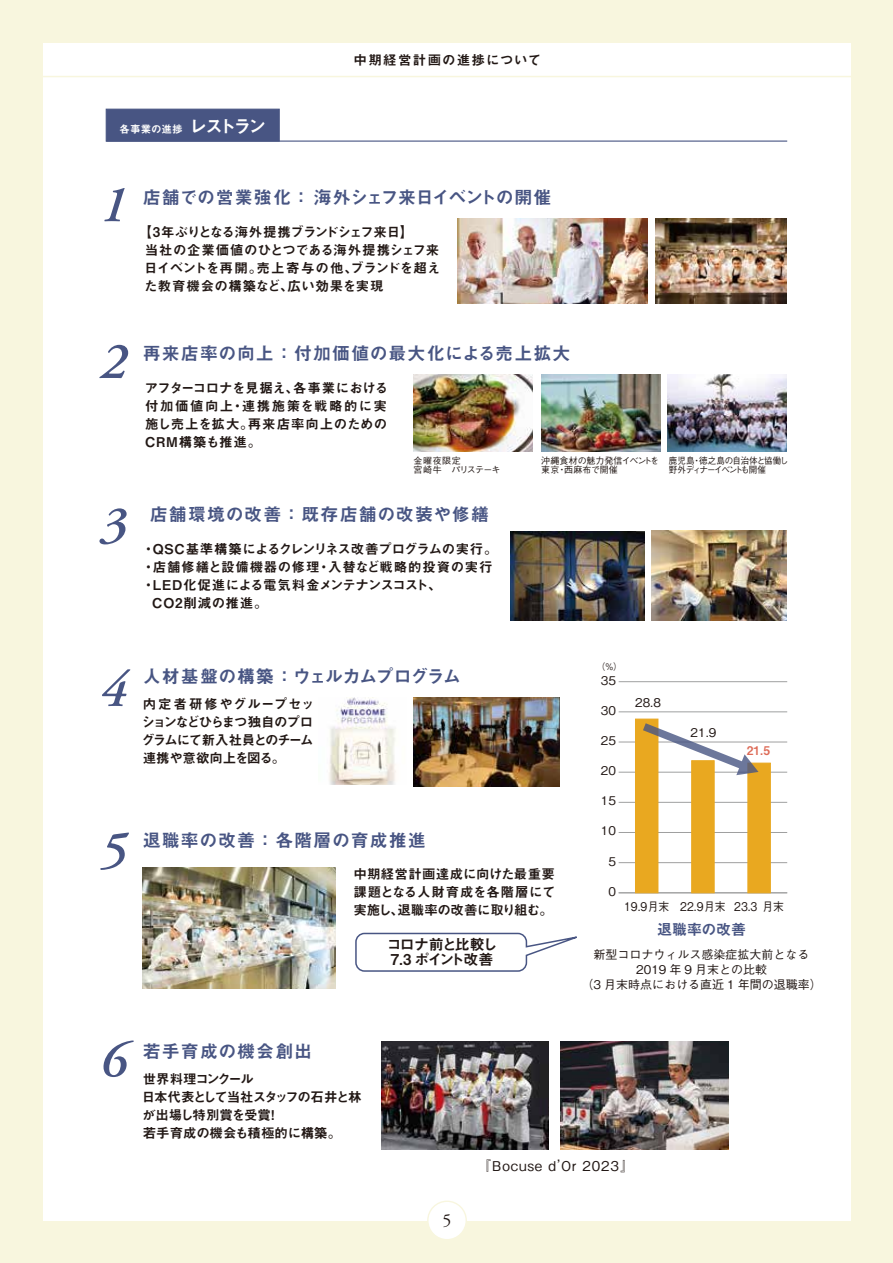
<style>
.page{position:relative;width:893px;height:1263px;background:#fff}
.page>*{position:absolute;margin:0;border:0;box-sizing:border-box;transform-origin:0 0}
.t1{font:italic 600 51.75px "Adobe Garamond";color:#485583}
.t2{font:18px "Midashi Go Pro MB31";letter-spacing:.06em;color:#485583}
.t3{font:18px "Midashi Go Pro MB31";letter-spacing:-.025em;color:#485583}
.t4{font:18px "Midashi Go Pro MB31";letter-spacing:-.035em;color:#485583}
.t5{font:18px "Adobe Garamond Pro";color:#221815}
.t6{font:15px/15px "Midashi Go Pro MB31";letter-spacing:-.115em;color:#221815}
.t7{font:15px "Midashi Go Pro MB31";color:#485583}
.t8{font:13.5px/18px "Midashi Go Pro MB31";color:#221815;text-align:justify}
.t9{font:13.5px/18px "Midashi Go Pro MB31";letter-spacing:-.03em;color:#221815}
.t10{font:13.5px "Midashi Go Pro MB31";letter-spacing:-.035em;color:#221815}
.t11{font:13.5px "Midashi Go Pro MB31";letter-spacing:.06em;color:#221815}
.t12{font:500 13.5px "Gothic BBB Pro";letter-spacing:.06em;color:#221815}
.t13{font:13.5px "Midashi Go Pro MB31";letter-spacing:.085em;color:#221815}
.t14{font:500 12px/15px "Gothic BBB Pro";color:#221815;text-align:center}
.t15{font:500 12px "Gothic BBB Pro";color:#221815;scale:.9 1}
.t16{font:12px "Midashi Go Pro MB31";color:#dd6b57}
.t17{font:10.5px "Midashi Go Pro MB31";letter-spacing:.02em;color:#fff}
.t18{font:500 9px/9px "Gothic BBB Pro";letter-spacing:-.08em;color:#221815;scale:.95 1}
.t19{font:500 9px/9px "Gothic BBB Pro";letter-spacing:-.025em;color:#221815}
.t20{font:500 9px/9px "Gothic BBB Pro";letter-spacing:.06em;color:#221815}
.s1{font-size:18px}
</style>
<div class="page">
<div style="left:1px;top:0;width:892px;height:1263px;background:#f8f6de"></div>
<div style="left:43px;top:43px;width:808px;height:1177px;background:#fff"></div>
<hr style="left:0;top:0;width:1px;height:1263px;background:#f8f6de">
<hr style="left:43px;top:76px;width:808px;height:1px;background:#f8f6de">
<hr style="left:106px;top:141px;width:681px;height:1px;background:#485583">
<div style="left:106px;top:109px;width:174px;height:33px;background:#485583;border:1px solid #485583"></div>
<img style="left:458px;top:219px;width:190px;height:85px">
<img style="left:655px;top:219px;width:131px;height:85px">
<img style="left:542px;top:375px;width:119px;height:76px">
<img style="left:414px;top:375px;width:119px;height:76px">
<img style="left:667px;top:375px;width:120px;height:76px">
<img style="left:510px;top:531px;width:135px;height:89px">
<img style="left:652px;top:530px;width:135px;height:90px">
<img style="left:329px;top:697px;width:67px;height:88px">
<img style="left:414px;top:697px;width:146px;height:90px">
<img style="left:143px;top:868px;width:192px;height:120px">
<img style="left:381px;top:1041px;width:168px;height:108px">
<img style="left:561px;top:1041px;width:168px;height:108px">
<svg style="left:355px;top:932px;width:222px;height:40px"></svg>
<div style="left:428px;top:1201px;width:38px;height:39px;background:#fff;border-radius:50%"></div>
<div style="left:427px;top:1200px;width:40px;height:40px;border:1px solid #f8f6de;border-radius:50%"></div>
<hr style="left:619px;top:892px;width:168px;height:1px;background:#9fa0a0">
<hr style="left:619px;top:862px;width:168px;height:1px;background:#9fa0a0">
<hr style="left:619px;top:832px;width:168px;height:1px;background:#9fa0a0">
<hr style="left:619px;top:802px;width:168px;height:1px;background:#9fa0a0">
<hr style="left:619px;top:772px;width:168px;height:1px;background:#9fa0a0">
<hr style="left:619px;top:742px;width:168px;height:1px;background:#9fa0a0">
<hr style="left:619px;top:712px;width:168px;height:1px;background:#9fa0a0">
<hr style="left:619px;top:681px;width:168px;height:1px;background:#9fa0a0">
<div style="left:635px;top:719px;width:23px;height:174px;background:#e9a820"></div>
<div style="left:691px;top:760px;width:23px;height:133px;background:#e9a820;border:1px solid #e9a820"></div>
<div style="left:747px;top:763px;width:24px;height:130px;background:#e9a820;border:1px solid #e9a820"></div>
<svg style="left:643px;top:723px;width:115px;height:52px"></svg>
<p class="t17" style="left:119px;top:120px;width:149px">各事業の進捗 <span class="s1">レストラン</span></p>
<p class="t13" style="left:354px;top:50px;width:189px">中期経営計画の進捗について</p>
<h1 class="t1" style="left:98px;top:176px;width:28px">1</h1>
<h2 class="t3" style="left:143px;top:183px;width:410px">店舗での営業強化： 海外シェフ来日イベントの開催</h2>
<p class="t8" style="left:144px;top:221px;width:298px;text-align:left;text-indent:-6px">【3年ぶりとなる海外提携ブランドシェフ来日】<br>当社の企業価値のひとつである海外提携シェフ来日イベントを再開。売上寄与の他、ブランドを超えた教育機会の構築など、広い効果を実現</p>
<h1 class="t1" style="left:98px;top:333px;width:28px">2</h1>
<h1 class="t1" style="left:98px;top:497px;width:28px">3</h1>
<h2 class="t2" style="left:143px;top:339px;width:429px">再来店率の向上：付加価値の最大化による売上拡大</h2>
<p class="t8" style="left:145px;top:378px;width:245px">アフターコロナを見据え、各事業における付加価値向上・連携施策を戦略的に実施し売上を拡大。再来店率向上のためのCRM構築も推進。</p>
<p class="t20" style="left:414px;top:455px;width:88px">金曜夜限定<br>宮崎牛　パリステーキ</p>
<h2 class="t2" style="left:150px;top:500px;width:341px">店舗環境の改善：既存店舗の改装や修繕</h2>
<p class="t10" style="left:142px;top:538px;width:357px">・QSC基準構築によるクレンリネス改善プログラムの実行。</p>
<p class="t11" style="left:142px;top:556px;width:352px">・店舗修繕と設備機器の修理・入替など戦略的投資の実行</p>
<p class="t10" style="left:142px;top:574px;width:301px">・LED化促進による電気料金メンテナンスコスト、</p>
<p class="t11" style="left:152px;top:592px;width:117px">CO2削減の推進。</p>
<p class="t19" style="left:541px;top:455px;width:119px">沖縄食材の魅力発信イベントを東京・西麻布で開催</p>
<p class="t18" style="left:669px;top:455px;width:127px">鹿児島・徳之島の自治体と協働し野外ディナーイベントも開催</p>
<h1 class="t1" style="left:98px;top:661px;width:28px">4</h1>
<h2 class="t4" style="left:143px;top:662px;width:320px">人材基盤の構築：ウェルカムプログラム</h2>
<p class="t8" style="left:141px;top:694px;width:175px">内定者研修やグループセッションなどひらまつ独自のプログラムにて新入社員とのチーム連携や意欲向上を図る。</p>
<h1 class="t1" style="left:98px;top:822px;width:28px">5</h1>
<h2 class="t2" style="left:143px;top:825px;width:285px">退職率の改善：各階層の育成推進</h2>
<p class="t8" style="left:353px;top:864px;width:204px">中期経営計画達成に向けた最重要課題となる人財育成を各階層にて実施し、退職率の改善に取り組む。</p>
<p class="t6" style="left:387px;top:935px;width:113px">コロナ前と比較し<br>7.3 ポイント改善</p>
<p class="t19" style="left:596px;top:661px;width:27px">（%）</p>
<p class="t14" style="left:601px;top:671px;width:17px">35</p>
<p class="t14" style="left:601px;top:701px;width:17px">30</p>
<p class="t14" style="left:601px;top:731px;width:17px">25</p>
<p class="t14" style="left:601px;top:762px;width:17px">20</p>
<p class="t14" style="left:601px;top:792px;width:17px">15</p>
<p class="t14" style="left:601px;top:822px;width:17px">10</p>
<p class="t14" style="left:608px;top:852px;width:9px">5</p>
<p class="t14" style="left:608px;top:882px;width:9px">0</p>
<p class="t14" style="left:635px;top:694px;width:27px">28.8</p>
<p class="t14" style="left:691px;top:724px;width:27px">21.9</p>
<p class="t16" style="left:747px;top:741px;width:25px">21.5</p>
<p class="t15" style="left:624px;top:896px;width:179px">19.9月末 22.9月末 23.3 月末</p>
<p class="t7" style="left:657px;top:917px;width:91px">退職率の改善</p>
<p class="t14" style="left:582px;top:946px;width:242px">新型コロナウィルス感染症拡大前となる<br>2019 年 9 月末との比較<br>（3 月末時点における直近 1 年間の退職率）</p>
<h1 class="t1" style="left:98px;top:1031px;width:28px">6</h1>
<h2 class="t2" style="left:143px;top:1037px;width:171px">若手育成の機会創出</h2>
<p class="t9" style="left:142px;top:1069px;width:221px">世界料理コンクール<br>日本代表として当社スタッフの石井と林が出場し特別賞を受賞！<br>若手育成の機会も積極的に構築。</p>
<h2 class="t5" style="left:442px;top:1210px;width:10px">5</h2>
<p class="t12" style="left:477px;top:1155px;width:158px">『Bocuse d’Or 2023』</p>
</div>
